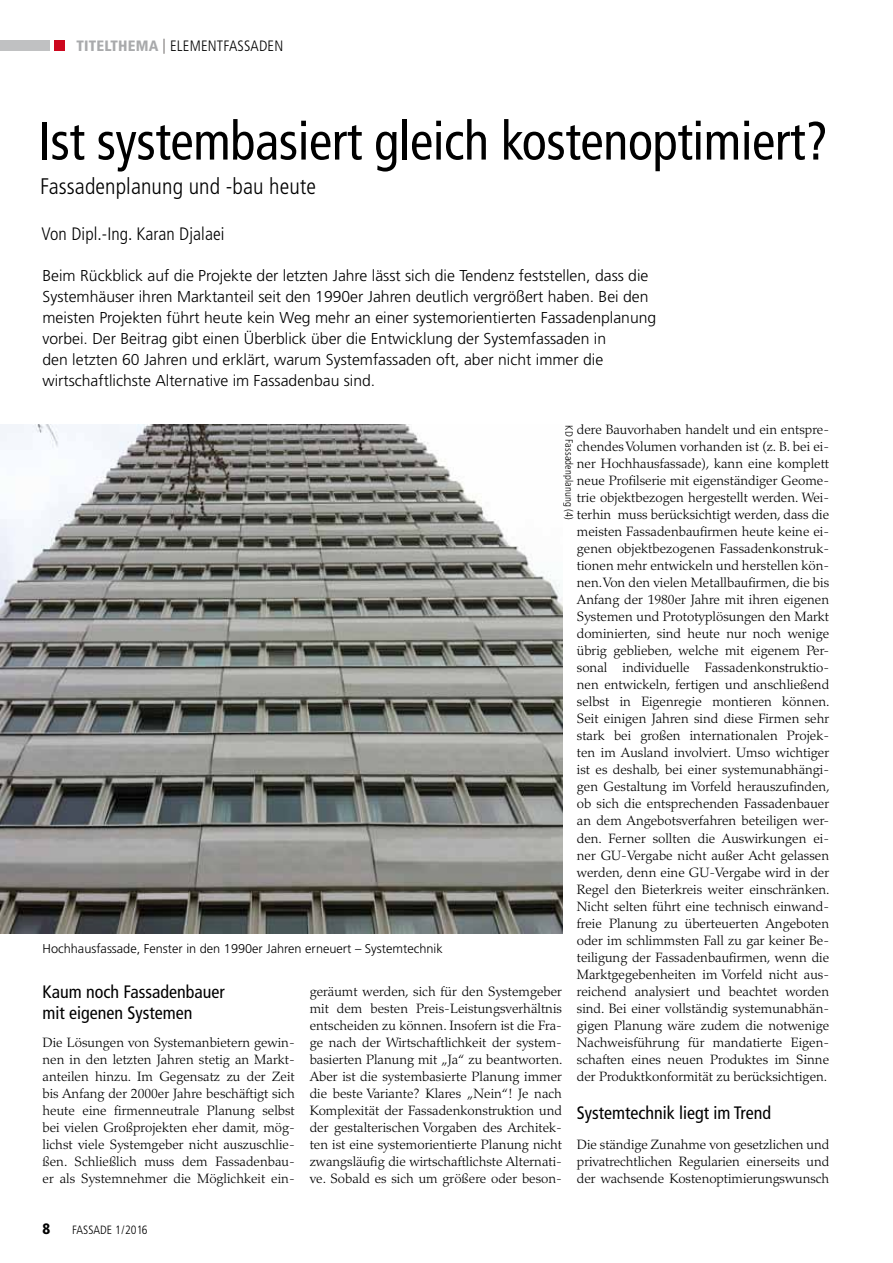
<style>
.page{position:relative;width:893px;height:1263px;background:#fff}
.page>*{position:absolute;margin:0;border:0;box-sizing:border-box;transform-origin:0 0}
.t1{font:condensed 54px "Frutiger";letter-spacing:-.005em;color:#000;scale:.96 1}
.t2{font:300 condensed 22.5px "Frutiger";letter-spacing:.005em;color:#000}
.t3{font:condensed 18px/21px "Frutiger";color:#000}
.t4{font:300 condensed 18px "Frutiger";letter-spacing:.005em;color:#000}
.t5{font:300 15.75px/21px "Frutiger";color:#000}
.t6{font:300 condensed 15px "Frutiger";letter-spacing:.01em;color:#000}
.t7{font:900 condensed 15px "Frutiger";color:#000}
.t8{font:300 13.5px/17px "Palatino";color:#000;text-align:justify}
.t9{font:300 12.75px "Frutiger";color:#000}
.t10{font:300 condensed 12px "Frutiger";color:#000}
.t11{font:300 condensed 10.5px "Frutiger";letter-spacing:.01em;color:#000}
.s1{font-weight:900;color:#a9aaac}
.s2{color:#4d4846}
</style>
<div class="page">
<div style="left:0;top:41px;width:49px;height:10px;background:#c0c1c2"></div>
<div style="left:54px;top:41px;width:10px;height:10px;background:#cd071e"></div>
<img style="left:0;top:424px;width:562px;height:510px">
<p class="t6" style="left:77px;top:37px;width:208px"><span class="s1">TITELTHEMA</span> <span class="s2">|</span> Elementfassaden</p>
<h1 class="t1" style="left:38px;top:109px;width:824px">Ist systembasiert gleich kostenoptimiert?</h1>
<h2 class="t2" style="left:40px;top:173px;width:277px">Fassadenplanung und -bau heute</h2>
<h3 class="t4" style="left:41px;top:224px;width:185px">Von Dipl.-I ng. Karan Djalaei</h3>
<p class="t5" style="left:43px;top:265px;width:615px">Beim Rückblick auf die Projekte der letzten Jahre lässt sich die Tendenz feststellen, dass die Systemhäuser ihren Marktanteil seit den 1990er Jahren deutlich vergrößert haben. Bei den meisten Projekten führt heute kein Weg mehr an einer systemorientierten Fassadenplanung vorbei. Der Beitrag gibt einen Überblick über die Entwicklung der Systemfassaden in<br>den letzten 60 Jahren und erklärt, warum Systemfassaden oft, aber nicht immer die wirtschaftlichste Alternative im Fassadenbau sind.</p>
<p class="t8" style="left:577px;top:421px;width:254px">dere Bauvorhaben handelt und ein entspre&shy;chendes Volumen vorhanden ist (z. B. bei ei&shy;ner Hochhausfassade), kann eine komplett neue Profilserie mit eigenständiger Geome&shy;trie objektbezogen hergestellt werden. Wei&shy;terhin muss berücksichtigt werden, dass die meisten Fassadenbaufirmen heute keine ei&shy;genen objektbezogenen Fassadenkonstruk&shy;tionen mehr entwickeln und herstellen kön&shy;nen. Von den vielen Metallbaufirmen, die bis Anfang der 1980er Jahre mit ihren eigenen Systemen und Prototyplösungen den Markt dominierten, sind heute nur noch wenige übrig geblieben, welche mit eigenem Per&shy;sonal individuelle Fassadenkonstruktio&shy;nen entwickeln, fertigen und anschließend selbst in Eigenregie montieren können.<br>Seit einigen Jahren sind diese Firmen sehr stark bei großen internationalen Projek&shy;ten im Ausland involviert. Umso wichtiger ist es deshalb, bei einer systemunabhängi&shy;gen Gestaltung im Vorfeld herauszufinden, ob sich die entsprechenden Fassadenbauer an dem Angebotsverfahren beteiligen wer&shy;den. Ferner sollten die Auswirkungen ei&shy;ner GU-Vergabe nicht außer Acht gelassen werden, denn eine GU-Vergabe wird in der Regel den Bieterkreis weiter einschränken.<br>Nicht selten führt eine technisch einwand&shy;freie Planung zu überteuerten Angeboten oder im schlimmsten Fall zu gar keiner Be&shy;teiligung der Fassadenbaufirmen, wenn die Marktgegebenheiten im Vorfeld nicht aus&shy;reichend analysiert und beachtet worden sind. Bei einer vollständig systemunabhän&shy;gigen Planung wäre zudem die notwenige Nachweisführung für mandatierte Eigen&shy;schaften eines neuen Produktes im Sinne der Produktkonformität zu berücksichtigen.</p>
<h3 class="t3" style="left:577px;top:1102px;width:196px">Systemtechnik liegt im Trend</h3>
<p class="t8" style="left:577px;top:1136px;width:254px">Die ständige Zunahme von gesetzlichen und privatrechtlichen Regularien einerseits und der wachsende Kostenoptimierungswunsch</p>
<p class="t11" style="left:575px;top:425px;width:96px;rotate:90deg">KD Fassadenplanung (4)</p>
<p class="t9" style="left:43px;top:941px;width:402px">Hochhausfassade, Fenster in den 1990er Jahren erneuert – Systemtechnik</p>
<h3 class="t3" style="left:43px;top:981px;width:184px">Kaum noch Fassadenbauer mit eigenen Systemen</h3>
<p class="t8" style="left:43px;top:1034px;width:254px">Die Lösungen von Systemanbietern gewin&shy;nen in den letzten Jahren stetig an Markt&shy;anteilen hinzu. Im Gegensatz zu der Zeit bis Anfang der 2000er Jahre beschäftigt sich heute eine firmenneutrale Planung selbst bei vielen Großprojekten eher damit, mög&shy;lichst viele Systemgeber nicht auszuschlie&shy;ßen. Schließlich muss dem Fassadenbau&shy;er als Systemnehmer die Möglichkeit ein-</p>
<p class="t8" style="left:310px;top:983px;width:254px">geräumt werden, sich für den Systemgeber mit dem besten Preis-Leistungsverhältnis entscheiden zu können. Insofern ist die Fra&shy;ge nach der Wirtschaftlichkeit der system&shy;basierten Planung mit „Ja“ zu beantworten.<br>Aber ist die systembasierte Planung immer die beste Variante? Klares „Nein“! Je nach Komplexität der Fassadenkonstruktion und der gestalterischen Vorgaben des Architek&shy;ten ist eine systemorientierte Planung nicht zwangsläufig die wirtschaftlichste Alternati&shy;ve. Sobald es sich um größere oder beson-</p>
<p class="t7" style="left:43px;top:1219px;width:9px">8</p>
<p class="t10" style="left:72px;top:1223px;width:77px">FASSADE 1/2016</p>
</div>
